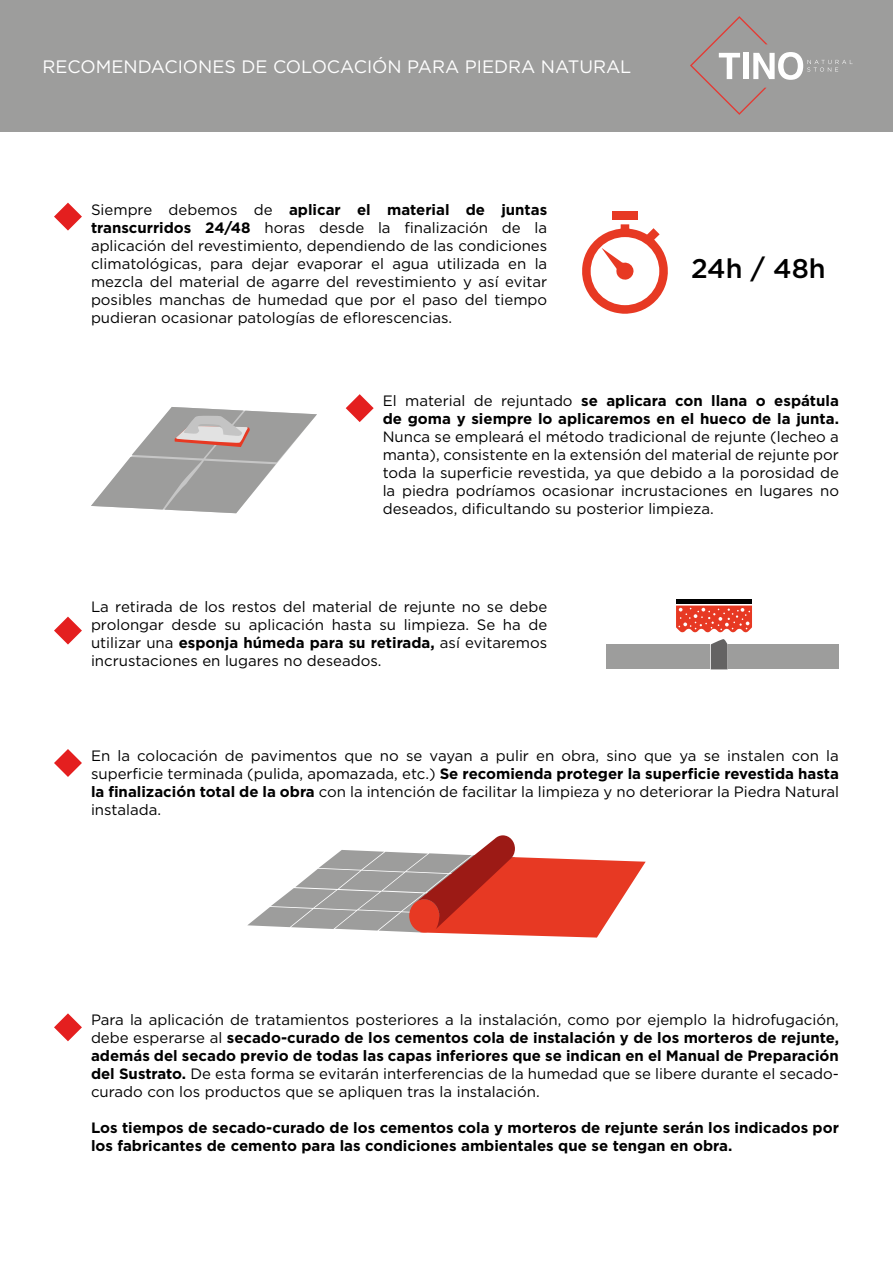
<style>
.page{position:relative;width:893px;height:1263px;background:#fff}
.page>*{position:absolute;margin:0;border:0;box-sizing:border-box;transform-origin:0 0}
.t1{font:500 27px "Gotham";color:#000}
.t2{font:18px "Gotham";color:#fff}
.t3{font:15px/18px "Gotham";color:#000;text-align:justify}
.t4{font:700 15px/18px "Gotham";color:#000}
.s1{font-weight:700}
.s2{font-weight:400}
</style>
<div class="page">
<svg style="left:54px;top:203px;width:28px;height:28px"></svg>
<svg style="left:346px;top:394px;width:28px;height:28px"></svg>
<svg style="left:54px;top:617px;width:28px;height:27px"></svg>
<svg style="left:54px;top:749px;width:28px;height:28px"></svg>
<svg style="left:54px;top:1013px;width:28px;height:28px"></svg>
<div style="left:612px;top:211px;width:26px;height:9px;background:#e73923"></div>
<svg style="left:582px;top:224px;width:86px;height:90px"></svg>
<svg style="left:91px;top:407px;width:226px;height:106px"></svg>
<div style="left:729px;top:644px;width:110px;height:25px;background:#9d9d9c"></div>
<svg style="left:711px;top:639px;width:17px;height:30px"></svg>
<div style="left:606px;top:644px;width:104px;height:25px;background:#9d9d9c"></div>
<svg style="left:676px;top:605px;width:76px;height:28px"></svg>
<hr style="left:676px;top:600px;width:76px;height:4px;background:#000">
<svg style="left:247px;top:835px;width:399px;height:102px"></svg>
<div style="left:0;top:0;width:893px;height:131px;background:#9d9d9c"></div>
<svg style="left:690px;top:16px;width:163px;height:99px"></svg>
<p class="t2" style="left:43px;top:55px;width:590px">RECOMENDACIONES DE COLOCACIÓN PARA PIEDRA NATURAL</p>
<p class="t3" style="left:91px;top:200px;width:458px">Siempre debemos de <span class="s1">aplicar el material de juntas transcurridos 24/48</span> horas desde la finalización de la aplicación del revestimiento, dependiendo de las condiciones climatológicas, para dejar evaporar el agua utilizada en la mezcla del material de agarre del revestimiento y así evitar posibles manchas de humedad que por el paso del tiempo pudieran ocasionar patologías de eflorescencias.</p>
<h1 class="t1" style="left:691px;top:251px;width:136px">24h / 48h</h1>
<p class="t4" style="left:383px;top:392px;width:458px"><span class="s2">El material de rejuntado</span> se aplicara con llana o espátula de goma y siempre lo aplicaremos en el hueco de la junta.</p>
<p class="t3" style="left:383px;top:428px;width:458px">Nunca se empleará el método tradicional de rejunte (lecheo a manta), consistente en la extensión del material de rejunte por toda la superficie revestida, ya que debido a la porosidad de la piedra podríamos ocasionar incrustaciones en lugares no deseados, dificultando su posterior limpieza.</p>
<p class="t3" style="left:91px;top:597px;width:458px">La retirada de los restos del material de rejunte no se debe prolongar desde su aplicación hasta su limpieza. Se ha de utilizar una <span class="s1">esponja húmeda para su retirada,</span> así evitaremos incrustaciones en lugares no deseados.</p>
<p class="t3" style="left:91px;top:746px;width:749px">En la colocación de pavimentos que no se vayan a pulir en obra, sino que ya se instalen con la superficie terminada (pulida, apomazada, etc.) <span class="s1">Se recomienda proteger la superficie revestida hasta la finalización total de la obra</span> con la intención de facilitar la limpieza y no deteriorar la Piedra Natural instalada.</p>
<p class="t3" style="left:91px;top:1011px;width:749px">Para la aplicación de tratamientos posteriores a la instalación, como por ejemplo la hidrofugación, debe esperarse al <span class="s1">secado-curado de los cementos cola de instalación y de los morteros de rejunte, además del secado previo de todas las capas inferiores que se indican en el Manual de Preparación del Sustrato.</span> De esta forma se evitarán interferencias de la humedad que se libere durante el secado&shy;curado con los productos que se apliquen tras la instalación.</p>
<p class="t4" style="left:91px;top:1119px;width:749px">Los tiempos de secado-curado de los cementos cola y morteros de rejunte serán los indicados por los fabricantes de cemento para las condiciones ambientales que se tengan en obra.</p>
</div>
